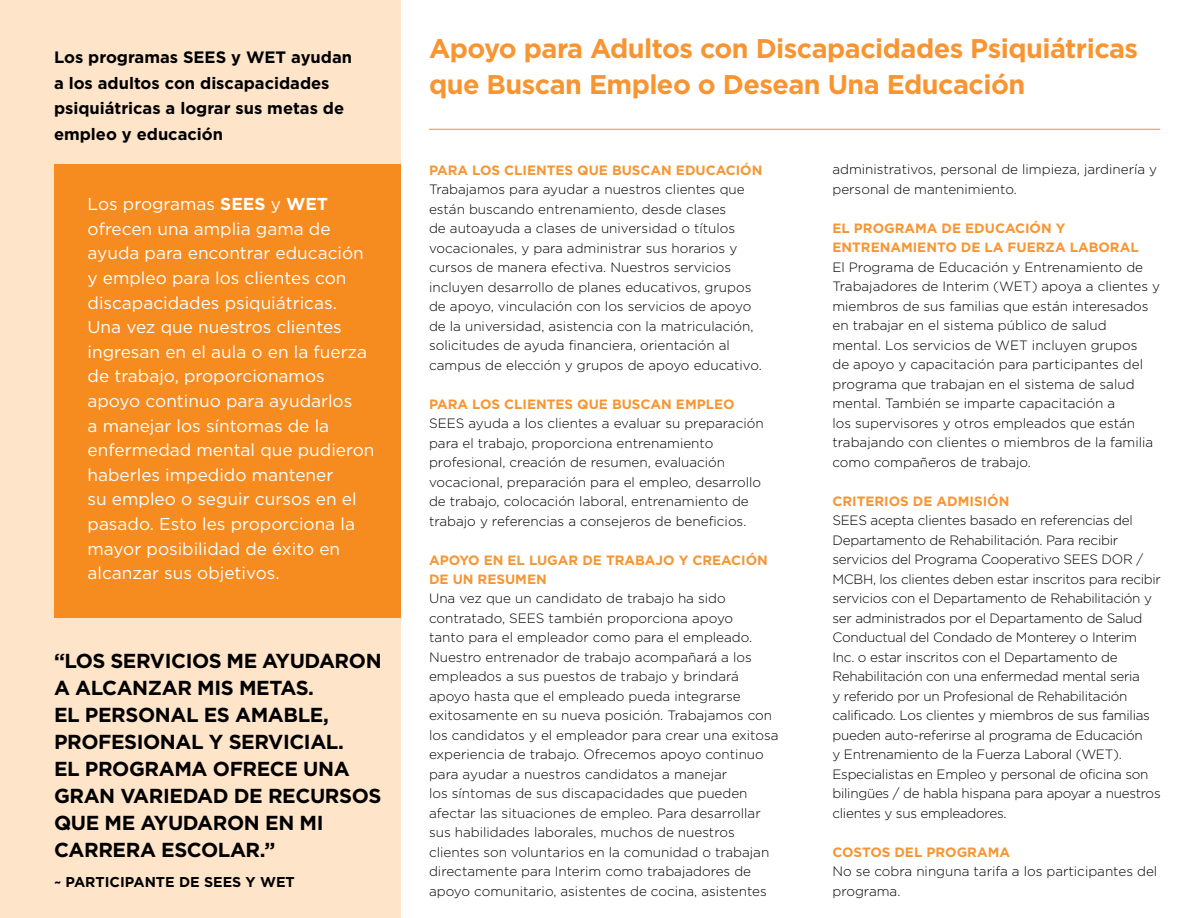
<style>
.page{position:relative;width:1188px;height:918px;background:#fff}
.page>*{position:absolute;margin:0;border:0;box-sizing:border-box;transform-origin:0 0}
.t1{font:700 27px/36px "Gotham";letter-spacing:-.02em;color:#f89533}
.t2{font:700 20.25px/27px "Gotham";letter-spacing:-.02em;color:#000}
.t3{font:17.25px/24.6px "Gotham";color:#fff}
.t4{font:700 16.5px/25.5px "Gotham";color:#000}
.t5{font:700 14.25px "Gotham";color:#000}
.t6{font:300 13.5px/19.5px "Gotham";color:#000}
.t7{font:300 13.5px/19.5px "Gotham";letter-spacing:-.02em;color:#000}
.t8{font:700 13.5px/19.5px "Gotham";color:#f89533}
.s1{font-weight:700}
</style>
<div class="page">
<div style="left:0;top:0;width:404px;height:918px;background:#fee4c9"></div>
<div style="left:54px;top:164px;width:350px;height:454px;background:#f68b1f"></div>
<div style="left:402px;top:0;width:786px;height:918px;background:#fff"></div>
<hr style="left:429px;top:129px;width:731px;height:1px;background:#f68b1f">
<p class="t4" style="left:54px;top:45px;width:300px">Los programas SEES y WET ayudan a los adultos con discapacidades psiquiátricas a lograr sus metas de empleo y educación</p>
<p class="t3" style="left:88px;top:192px;width:288px">Los programas <span class="s1">SEES</span> y <span class="s1">WET </span>ofrecen una amplia gama de ayuda para encontrar educación y empleo para los clientes con discapacidades psiquiátricas.<br>Una vez que nuestros clientes ingresan en el aula o en la fuerza de trabajo, proporcionamos apoyo continuo para ayudarlos<br>a manejar los síntomas de la enfermedad mental que pudieron haberles impedido mantener<br>su empleo o seguir cursos en el pasado. Esto les proporciona la mayor posibilidad de éxito en alcanzar sus objetivos.</p>
<h2 class="t2" style="left:54px;top:647px;width:329px">“LOS SERVICIOS ME AYUDARON<br>A ALCANZAR MIS METAS.<br>EL PERSONAL ES AMABLE,<br>PROFESIONAL Y SERVICIAL.<br>EL PROGRAMA OFRECE UNA<br>GRAN VARIEDAD DE RECURSOS<br>QUE ME AYUDARON EN MI<br>CARRERA ESCOLAR.”</h2>
<p class="t5" style="left:54px;top:873px;width:242px">~ PARTICIPANTE DE SEES Y WET</p>
<h1 class="t1" style="left:429px;top:30px;width:711px">Apoyo para Adultos con Discapacidades Psiquiátricas que Buscan Empleo o Desean Una Educación</h1>
<p class="t8" style="left:429px;top:160px;width:335px">PARA LOS CLIENTES QUE BUSCAN EDUCACIÓN</p>
<p class="t6" style="left:429px;top:179px;width:334px">Trabajamos para ayudar a nuestros clientes que están buscando entrenamiento, desde clases<br>de autoayuda a clases de universidad o títulos vocacionales, y para administrar sus horarios y cursos de manera efectiva. Nuestros servicios incluyen desarrollo de planes educativos, grupos de apoyo, vinculación con los servicios de apoyo de la universidad, asistencia con la matriculación, solicitudes de ayuda financiera, orientación al campus de elección y grupos de apoyo educativo.</p>
<p class="t8" style="left:429px;top:394px;width:307px">PARA LOS CLIENTES QUE BUSCAN EMPLEO</p>
<p class="t6" style="left:429px;top:413px;width:336px">SEES ayuda a los clientes a evaluar su preparación para el trabajo, proporciona entrenamiento profesional, creación de resumen, evaluación vocacional, preparación para el empleo, desarrollo de trabajo, colocación laboral, entrenamiento de trabajo y referencias a consejeros de beneficios.</p>
<p class="t8" style="left:429px;top:550px;width:340px">APOYO EN EL LUGAR DE TRABAJO Y CREACIÓN<br>DE UN RESUMEN</p>
<p class="t6" style="left:429px;top:589px;width:351px">Una vez que un candidato de trabajo ha sido contratado, SEES también proporciona apoyo<br>tanto para el empleador como para el empleado.<br>Nuestro entrenador de trabajo acompañará a los empleados a sus puestos de trabajo y brindará apoyo hasta que el empleado pueda integrarse exitosamente en su nueva posición. Trabajamos con los candidatos y el empleador para crear una exitosa experiencia de trabajo. Ofrecemos apoyo continuo para ayudar a nuestros candidatos a manejar<br>los síntomas de sus discapacidades que pueden afectar las situaciones de empleo. Para desarrollar sus habilidades laborales, muchos de nuestros clientes son voluntarios en la comunidad o trabajan directamente para Interim como trabajadores de apoyo comunitario, asistentes de cocina, asistentes</p>
<p class="t6" style="left:832px;top:160px;width:326px">administrativos, personal de limpieza, jardinería y personal de mantenimiento.</p>
<p class="t8" style="left:832px;top:218px;width:308px">EL PROGRAMA DE EDUCACIÓN Y<br>ENTRENAMIENTO DE LA FUERZA LABORAL</p>
<p class="t6" style="left:832px;top:257px;width:329px">El Programa de Educación y Entrenamiento de Trabajadores de Interim (WET) apoya a clientes y miembros de sus familias que están interesados en trabajar en el sistema público de salud<br>mental. Los servicios de WET incluyen grupos<br>de apoyo y capacitación para participantes del programa que trabajan en el sistema de salud mental. También se imparte capacitación a<br>los supervisores y otros empleados que están trabajando con clientes o miembros de la familia como compañeros de trabajo.</p>
<p class="t8" style="left:832px;top:491px;width:178px">CRITERIOS DE ADMISIÓN</p>
<p class="t7" style="left:832px;top:510px;width:330px">SEES acepta clientes basado en referencias del Departamento de Rehabilitación. Para recibir servicios del Programa Cooperativo SEES DOR / MCBH, los clientes deben estar inscritos para recibir servicios con el Departamento de Rehabilitación y ser administrados por el Departamento de Salud Conductual del Condado de Monterey o Interim Inc. o estar inscritos con el Departamento de Rehabilitación con una enfermedad mental seria<br>y referido por un Profesional de Rehabilitación calificado. Los clientes y miembros de sus familias pueden auto-referirse al programa de Educación<br>y Entrenamiento de la Fuerza Laboral (WET).<br>Especialistas en Empleo y personal de oficina son bilingües / de habla hispana para apoyar a nuestros clientes y sus empleadores.</p>
<p class="t8" style="left:832px;top:842px;width:179px">COSTOS DEL PROGRAMA</p>
<p class="t6" style="left:832px;top:861px;width:326px">No se cobra ninguna tarifa a los participantes del programa.</p>
</div>
